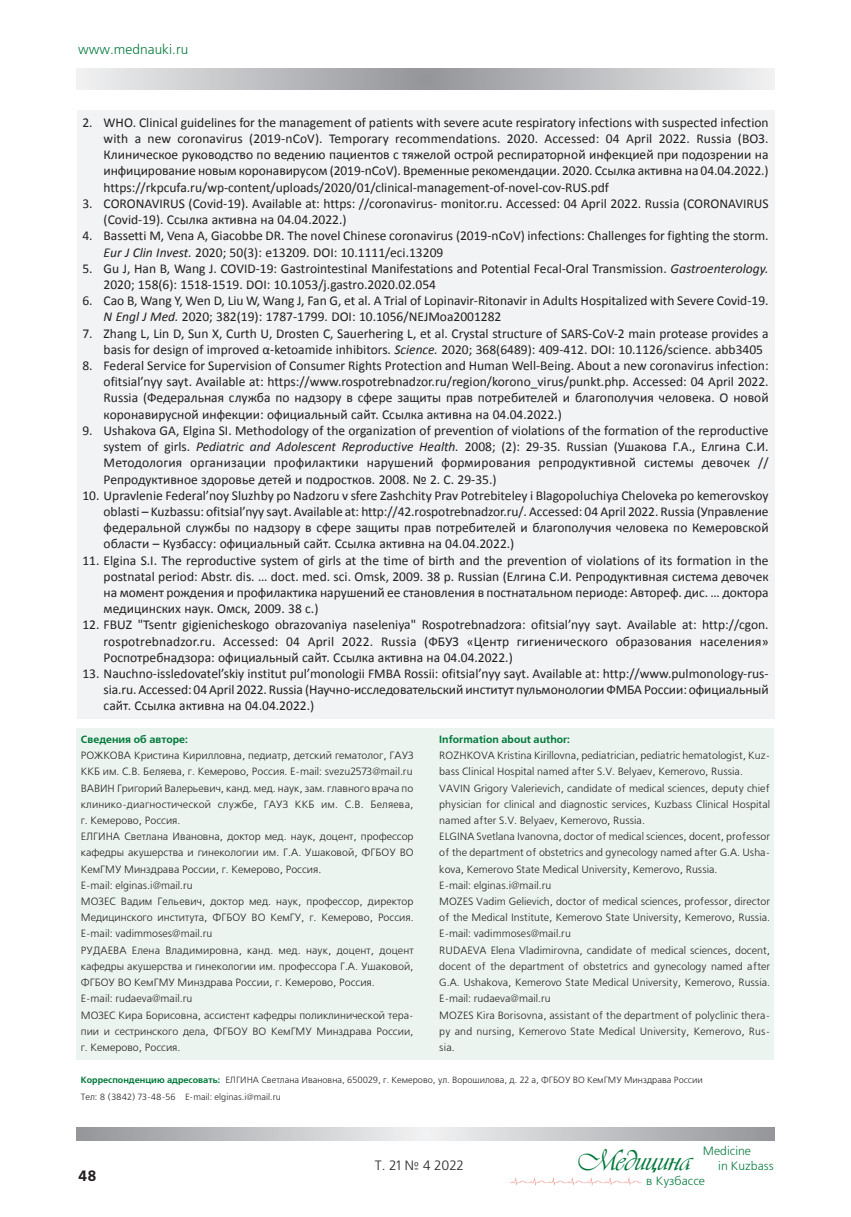
<style>
.page{position:relative;width:851px;height:1217px;background:#fff}
.page>*{position:absolute;margin:0;border:0;box-sizing:border-box;transform-origin:0 0}
.t1{font:30px "Vivaldi DCL";color:#00783a}
.t2{font:700 15px "Free Set C";color:#231f20}
.t3{font:13.5px/16.2px "Calibri";color:#231f20;text-align:justify}
.t4{font:13.5px "Free Set C";color:#00783a}
.t5{font:13.5px "Free Set C";color:#231f20}
.t6{font:12px/15px "Free Set C";color:#00783a}
.t7{font:10.5px/16.2px "Free Set C";color:#231f20}
.t8{font:700 10.5px "Free Set C";color:#00783a}
.t9{font:9px/16.2px "Free Set C";color:#231f20}
.s1{font-style:italic}
.s2{font-weight:700;color:#00783a}
</style>
<div class="page">
<svg style="left:77px;top:68px;width:697px;height:21px;background:#c1c2c5"></svg>
<svg style="left:77px;top:1127px;width:697px;height:13px;background:#c2c3c5"></svg>
<img style="left:509px;top:1177px;width:132px;height:9px">
<div style="left:77px;top:111px;width:697px;height:607px;background:#f2f3f4"></div>
<div style="left:77px;top:728px;width:349px;height:332px;background:#ebf4ef"></div>
<div style="left:426px;top:728px;width:348px;height:331px;background:#ebf4ef"></div>
<p class="t4" style="left:78px;top:42px;width:112px">www.mednauki.ru</p>
<p class="t3" style="left:104px;top:114px;width:666px;text-indent:-21px">2. WHO. Clinical guidelines for the management of patients with severe acute respiratory infections with suspected infection with a new coronavirus (2019-nCoV). Temporary recommendations. 2020. Accessed: 04 April 2022. Russia (ВОЗ.<br>Клиническое руководство по ведению пациентов с тяжелой острой респираторной инфекцией при подозрении на инфицирование новым коронавирусом (2019-nCoV). Временные рекомендации. 2020. Ссылка активна на 04.04.2022.) https://rkpcufa.ru/wp-content/uploads/2020/01/clinical-management-of-novel-cov-RUS.pdf</p>
<p class="t3" style="left:104px;top:195px;width:666px;text-indent:-21px">3. CORONAVIRUS (Covid-19). Available at: https: //coronavirus- monitor.ru. Accessed: 04 April 2022. Russia (CORONAVIRUS (Covid-19). Ссылка активна на 04.04.2022.)</p>
<p class="t3" style="left:104px;top:228px;width:666px;text-indent:-21px">4. Bassetti M, Vena A, Giacobbe DR. The novel Chinese coronavirus (2019-nCoV) infections: Challenges for fighting the storm.<br><span class="s1">Eur J Clin Invest.</span> 2020; 50(3): e13209. DOI: 10.1111/eci.13209</p>
<p class="t3" style="left:104px;top:260px;width:666px;text-indent:-21px">5. Gu J, Han B, Wang J. COVID-19: Gastrointestinal Manifestations and Potential Fecal-Oral Transmission. <span class="s1">Gastroenterology.<br></span>2020; 158(6): 1518-1519. DOI: 10.1053/j.gastro.2020.02.054</p>
<p class="t3" style="left:104px;top:292px;width:666px;text-indent:-21px">6. Cao B, Wang Y, Wen D, Liu W, Wang J, Fan G, et al. A Trial of Lopinavir-Ritonavir in Adults Hospitalized with Severe Covid-19.<br><span class="s1">N Engl J Med.</span> 2020; 382(19): 1787-1799. DOI: 10.1056/NEJMoa2001282</p>
<p class="t3" style="left:104px;top:325px;width:666px;text-indent:-21px">7. Zhang L, Lin D, Sun X, Curth U, Drosten C, Sauerhering L, et al. Crystal structure of SARS-CoV-2 main protease provides a basis for design of improved α-ketoamide inhibitors. <span class="s1">Science.</span> 2020; 368(6489): 409-412. DOI: 10.1126/science. abb3405</p>
<p class="t3" style="left:104px;top:357px;width:666px;text-align:left;text-indent:-21px">8. Federal Service for Supervision of Consumer Rights Protection and Human Well-Being. About a new coronavirus infection: ofitsial’nyy sayt. Available at: https://www.rospotrebnadzor.ru/region/korono_virus/punkt.php. Accessed: 04 April 2022.<br>Russia (Федеральная служба по надзору в сфере защиты прав потребителей и благополучия человека. О новой коронавирусной инфекции: официальный сайт. Ссылка активна на 04.04.2022.)</p>
<p class="t3" style="left:104px;top:422px;width:666px;text-indent:-21px">9. Ushakova GA, Elgina SI. Methodology of the organization of prevention of violations of the formation of the reproductive system of girls. <span class="s1">Pediatric and Adolescent Reproductive Health.</span> 2008; (2): 29-35. Russian (Ушакова Г.А., Елгина С.И.<br>Методология организации профилактики нарушений формирования репродуктивной системы девочек // Репродуктивное здоровье детей и подростков. 2008. № 2. С. 29-35.)</p>
<p class="t3" style="left:104px;top:487px;width:666px;text-indent:-21px">10. Upravlenie Federal’noy Sluzhby po Nadzoru v sfere Zashchity Prav Potrebiteley i Blagopoluchiya Cheloveka po kemerovskoy oblasti – Kuzbassu: ofitsial’nyy sayt. Available at: http://42.rospotrebnadzor.ru/. Accessed: 04 April 2022. Russia (Управление федеральной службы по надзору в сфере защиты прав потребителей и благополучия человека по Кемеровской области – Кузбассу: официальный сайт. Ссылка активна на 04.04.2022.)</p>
<p class="t3" style="left:104px;top:552px;width:666px;text-indent:-21px">11. Elgina S.I. The reproductive system of girls at the time of birth and the prevention of violations of its formation in the postnatal period: Abstr. dis. … doct. med. sci. Omsk, 2009. 38 p. Russian (Елгина С.И. Репродуктивная система девочек на момент рождения и профилактика нарушений ее становления в постнатальном периоде: Автореф. дис. … доктора медицинских наук. Омск, 2009. 38 с.)</p>
<p class="t3" style="left:104px;top:616px;width:666px;text-indent:-21px">12. FBUZ "Tsentr gigienicheskogo obrazovaniya naseleniya" Rospotrebnadzora: ofitsial’nyy sayt. Available at: http://cgon. rospotrebnadzor.ru. Accessed: 04 April 2022. Russia (ФБУЗ «Центр гигиенического образования населения» Роспотребнадзора: официальный сайт. Ссылка активна на 04.04.2022.)</p>
<p class="t3" style="left:104px;top:665px;width:666px;text-indent:-21px">13. Nauchno-issledovatel’skiy institut pul’monologii FMBA Rossii: ofitsial’nyy sayt. Available at: http://www.pulmonology-rus&shy;sia.ru. Accessed: 04 April 2022. Russia (Научно-исследовательский институт пульмонологии ФМБА России: официальный сайт. Ссылка активна на 04.04.2022.)</p>
<p class="t8" style="left:81px;top:733px;width:108px">Сведения об авторе:</p>
<p class="t7" style="left:81px;top:747px;width:334px">РОЖКОВА Кристина Кирилловна, педиатр, детский гематолог, ГАУЗ ККБ им. С.В. Беляева, г. Кемерово, Россия. E-mail: svezu2573@mail.ru ВАВИН Григорий Валерьевич, канд. мед. наук, зам. главного врача по клинико-диагностической службе, ГАУЗ ККБ им. С.В. Беляева, г. Кемерово, Россия.<br>ЕЛГИНА Светлана Ивановна, доктор мед. наук, доцент, профессор кафедры акушерства и гинекологии им. Г.А. Ушаковой, ФГБОУ ВО КемГМУ Минздрава России, г. Кемерово, Россия.<br>E-mail: elginas.i@mail.ru<br>МОЗЕС Вадим Гельевич, доктор мед. наук, профессор, директор Медицинского института, ФГБОУ ВО КемГУ, г. Кемерово, Россия.<br>E-mail: vadimmoses@mail.ru<br>РУДАЕВА Елена Владимировна, канд. мед. наук, доцент, доцент кафедры акушерства и гинекологии им. профессора Г.А. Ушаковой, ФГБОУ ВО КемГМУ Минздрава России, г. Кемерово, Россия.<br>E-mail: rudaeva@mail.ru<br>МОЗЕС Кира Борисовна, ассистент кафедры поликлинической тера&shy;пии и сестринского дела, ФГБОУ ВО КемГМУ Минздрава России, г. Кемерово, Россия.</p>
<p class="t8" style="left:439px;top:733px;width:132px">Information about author:</p>
<p class="t7" style="left:439px;top:747px;width:332px">ROZHKOVA Kristina Kirillovna, pediatrician, pediatric hematologist, Kuz&shy;bass Clinical Hospital named after S.V. Belyaev, Kemerovo, Russia.<br>VAVIN Grigory Valerievich, candidate of medical sciences, deputy chief physician for clinical and diagnostic services, Kuzbass Clinical Hospital named after S.V. Belyaev, Kemerovo, Russia.<br>ELGINA Svetlana Ivanovna, doctor of medical sciences, docent, professor of the department of obstetrics and gynecology named after G.A. Usha&shy;kova, Kemerovo State Medical University, Kemerovo, Russia.<br>E-mail: elginas.i@mail.ru<br>MOZES Vadim Gelievich, doctor of medical sciences, professor, director of the Medical Institute, Kemerovo State University, Kemerovo, Russia.<br>E-mail: vadimmoses@mail.ru<br>RUDAEVA Elena Vladimirovna, candidate of medical sciences, docent, docent of the department of obstetrics and gynecology named after G.A. Ushakova, Kemerovo State Medical University, Kemerovo, Russia.<br>E-mail: rudaeva@mail.ru<br>MOZES Kira Borisovna, assistant of the department of polyclinic thera&shy;py and nursing, Kemerovo State Medical University, Kemerovo, Rus&shy;sia.</p>
<p class="t9" style="left:81px;top:1072px;width:623px"><span class="s2">Корреспонденцию адресовать:</span> ЕЛГИНА Светлана Ивановна, 650029, г. Кемерово, ул. Ворошилова, д. 22 а, ФГБОУ ВО КемГМУ Минздрава России<br>Тел: 8 (3842) 73-48-56 E-mail: elginas.i@mail.ru</p>
<p class="t2" style="left:78px;top:1166px;width:20px">48</p>
<p class="t5" style="left:375px;top:1157px;width:90px">T. 21 № 4 2022</p>
<p class="t6" style="left:718px;top:1143px;width:57px;text-indent:-15px">Medicine<br>in Kuzbass</p>
<h1 class="t1" style="left:578px;top:1143px;width:114px">Медицина</h1>
<p class="t6" style="left:646px;top:1173px;width:60px">в Кузбассе</p>
</div>
